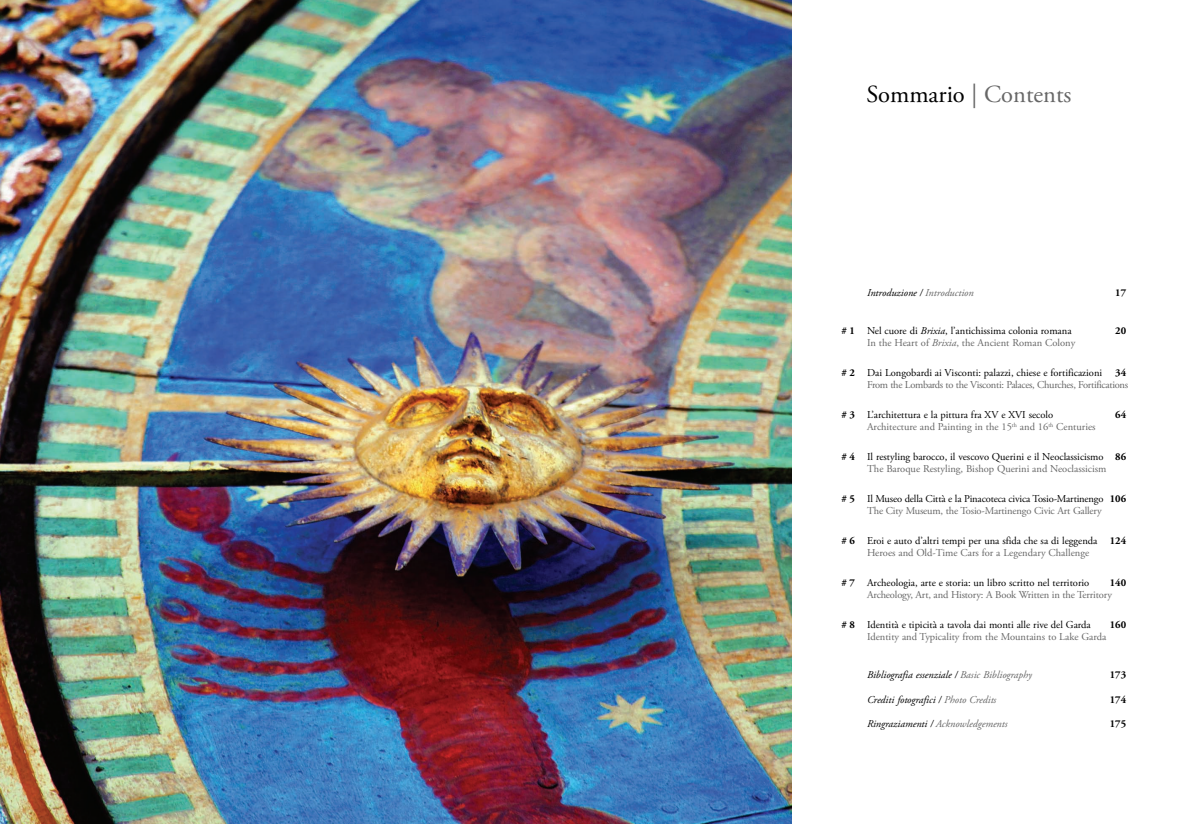
<style>
.page{position:relative;width:1201px;height:824px;background:#fff}
.page>*{position:absolute;margin:0;border:0;box-sizing:border-box;transform-origin:0 0}
.t1{font:24.5px "Adobe Garamond Pro";color:#666}
.t2{font:10.5px/12.2px "Adobe Garamond Pro";color:#000;text-align:center}
.t3{font:10.5px "Adobe Garamond Pro";color:#666}
.t4{font:10.5px/12.2px "Adobe Garamond Pro";letter-spacing:-.03em;color:#666;text-align:right}
.t5{font:italic 10.5px "Adobe Garamond Pro";color:#000}
.t6{font:italic 10.5px "Adobe Garamond Pro";color:#666}
.t7{font:700 10.5px "Adobe Garamond Pro";color:#000}
.s1{color:#000}
.s2{color:#666}
.s3{font-weight:700}
.s4{font-style:italic}
.s5{font-weight:700;color:#000}
</style>
<div class="page">
<img style="left:0;top:0;width:792px;height:823px">
<h1 class="t1" style="left:866px;top:84px;width:206px"><span class="s1">Sommario</span> | Contents</h1>
<p class="t5" style="left:867px;top:288px;width:108px">Introduzione / <span class="s2">Introduction</span></p>
<p class="t7" style="left:1115px;top:288px;width:12px">17</p>
<p class="t2" style="left:841px;top:325px;width:232px"><span class="s3"># 1</span> Nel cuore di <span class="s4">Brixia</span>, l’antichissima colonia romana</p>
<p class="t7" style="left:1115px;top:326px;width:12px">20</p>
<p class="t3" style="left:867px;top:339px;width:210px">In the Heart of <span class="s4">Brixia</span>, the Ancient Roman Colony</p>
<p class="t4" style="left:841px;top:367px;width:288px"><span class="s5"># 2</span> <span class="s1">Dai Longobardi ai Visconti: palazzi, chiese e fortificazioni</span> <span class="s5">34<br></span>From the Lombards to the Visconti: Palaces, Churches, Fortifications</p>
<p class="t2" style="left:841px;top:409px;width:213px"><span class="s3"># 3</span> L’architettura e la pittura fra XV e XVI secolo</p>
<p class="t7" style="left:1115px;top:410px;width:12px">64</p>
<p class="t3" style="left:867px;top:422px;width:230px">Architecture and Painting in the 15<sup>th</sup> and 16<sup>th</sup> Centuries</p>
<p class="t2" style="left:841px;top:451px;width:286px"><span class="s3"># 4</span> Il restyling barocco, il vescovo Querini e il Neoclassicismo <span class="s3">86<br></span><span class="s2">The Baroque Restyling, Bishop Querini and Neoclassicism</span></p>
<p class="t2" style="left:841px;top:493px;width:286px"><span class="s3"># 5</span> Il Museo della Città e la Pinacoteca civica Tosio-Martinengo <span class="s3">106<br></span><span class="s2">The City Museum, the Tosio-Martinengo Civic Art Gallery</span></p>
<p class="t2" style="left:867px;top:535px;width:260px;text-align:left;text-indent:-26px"><span class="s3"># 6</span> Eroi e auto d’altri tempi per una sfida che sa di leggenda <span class="s3">124<br></span><span class="s2">Heroes and Old-Time Cars for a Legendary Challenge</span></p>
<p class="t2" style="left:841px;top:577px;width:249px"><span class="s3"># 7</span> Archeologia, arte e storia: un libro scritto nel territorio</p>
<p class="t7" style="left:1109px;top:578px;width:18px">140</p>
<p class="t3" style="left:867px;top:590px;width:246px">Archeology, Art, and History: A Book Written in the Territory</p>
<p class="t2" style="left:841px;top:619px;width:251px"><span class="s3"># 8</span> Identità e tipicità a tavola dai monti alle rive del Garda</p>
<p class="t7" style="left:1109px;top:620px;width:18px">160</p>
<p class="t3" style="left:867px;top:632px;width:241px">Identity and Typicality from the Mountains to Lake Garda</p>
<p class="t5" style="left:867px;top:670px;width:166px">Bibliografia essenziale / <span class="s2">Basic Bibliography</span></p>
<p class="t7" style="left:1109px;top:670px;width:18px">173</p>
<p class="t5" style="left:867px;top:695px;width:131px">Crediti fotografici / <span class="s2">Photo Credits</span></p>
<p class="t7" style="left:1109px;top:695px;width:18px">174</p>
<p class="t6" style="left:867px;top:719px;width:142px"><span class="s1">Ringraziamenti /</span> Acknowledgements</p>
<p class="t7" style="left:1109px;top:719px;width:18px">175</p>
</div>
